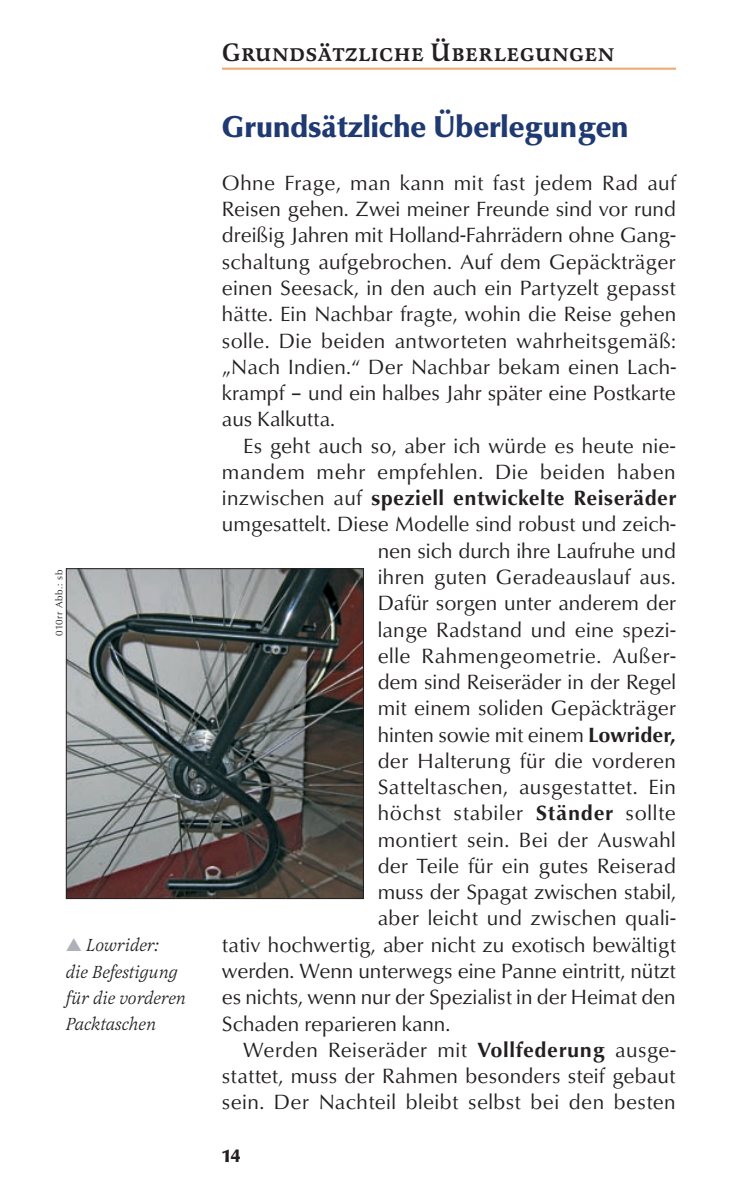
<style>
.page{position:relative;width:749px;height:1204px;background:#fff}
.page>*{position:absolute;margin:0;border:0;box-sizing:border-box;transform-origin:0 0}
.t1{font:31.25px "URW Classico T Blac";color:#1f3972}
.t2{font:500 26.25px "Latienne SCT";letter-spacing:.015em;color:#231f20}
.t3{font:21.25px "URW Classico T";letter-spacing:.01em;color:#231f20}
.t4{font:21.25px "URW Classico TEE";letter-spacing:.01em;color:#231f20}
.t5{font:21.25px "URW Classico T";letter-spacing:.03em;color:#231f20}
.t6{font:700 21.25px "URW Classico T";letter-spacing:.015em;color:#231f20}
.t7{font:18.75px "URW Classico T Blac";color:#231f20}
.t8{font:italic 18px/26.2px "Latienne T";color:#231f20}
.t9{font:10px "URW Classico T";letter-spacing:.05em;color:#231f20}
.s1{color:#aeb2b8}
.s2{font-weight:400}
.s3{font-weight:700}
</style>
<div class="page">
<hr style="left:222px;top:68px;width:453px;height:2px;background:#f0a970">
<img style="left:68px;top:570px;width:293px;height:327px">
<div style="left:66px;top:568px;width:297px;height:331px;border:1px solid #231f20"></div>
<p class="t9" style="left:53px;top:636px;width:68px;rotate:-90deg">010rr Abb.: sb</p>
<p class="t8" style="left:66px;top:932px;width:122px"><span class="s1">▲</span> Lowrider:<br>die Befestigung für die vorderen<br>Packtaschen</p>
<p class="t2" style="left:222px;top:36px;width:394px">Grundsätzliche Überlegungen</p>
<p class="t1" style="left:222px;top:108px;width:408px">Grundsätzliche Überlegungen</p>
<p class="t4" style="left:222px;top:170px;width:455px">Ohne Frage, man kann mit fast jedem Rad auf</p>
<p class="t4" style="left:222px;top:196px;width:455px">Reisen gehen. Zwei meiner Freunde sind vor rund</p>
<p class="t4" style="left:222px;top:222px;width:455px">dreißig Jahren mit Holland-Fahrrädern ohne Gang-</p>
<p class="t4" style="left:222px;top:249px;width:455px">schaltung aufgebrochen. Auf dem Gepäckträger</p>
<p class="t4" style="left:222px;top:275px;width:455px">einen Seesack, in den auch ein Partyzelt gepasst</p>
<p class="t4" style="left:222px;top:301px;width:455px">hätte. Ein Nachbar fragte, wohin die Reise gehen</p>
<p class="t4" style="left:222px;top:327px;width:455px">solle. Die beiden antworteten wahrheitsgemäß:</p>
<p class="t4" style="left:222px;top:354px;width:455px">„Nach Indien.“ Der Nachbar bekam einen Lach-</p>
<p class="t4" style="left:222px;top:380px;width:455px">krampf – und ein halbes Jahr später eine Postkarte</p>
<p class="t4" style="left:222px;top:406px;width:115px">aus Kalkutta.</p>
<p class="t3" style="left:243px;top:433px;width:434px">Es geht auch so, aber ich würde es heute nie-</p>
<p class="t5" style="left:222px;top:459px;width:455px">mandem mehr empfehlen. Die beiden haben</p>
<p class="t6" style="left:222px;top:485px;width:455px"><span class="s2">inzwischen auf</span> speziell entwickelte Reiseräder</p>
<p class="t3" style="left:222px;top:512px;width:455px">umgesattelt. Diese Modelle sind robust und zeich-</p>
<p class="t3" style="left:377px;top:538px;width:300px">nen sich durch ihre Laufruhe und</p>
<p class="t3" style="left:377px;top:564px;width:299px">ihren guten Geradeauslauf aus.</p>
<p class="t3" style="left:377px;top:590px;width:300px">Dafür sorgen unter anderem der</p>
<p class="t3" style="left:377px;top:617px;width:300px">lange Radstand und eine spezi-</p>
<p class="t3" style="left:377px;top:643px;width:300px">elle Rahmengeometrie. Außer-</p>
<p class="t3" style="left:377px;top:669px;width:300px">dem sind Reiseräder in der Regel</p>
<p class="t3" style="left:377px;top:695px;width:300px">mit einem soliden Gepäckträger</p>
<p class="t3" style="left:377px;top:722px;width:300px">hinten sowie mit einem <span class="s3">Lowrider,</span></p>
<p class="t3" style="left:377px;top:748px;width:299px">der Halterung für die vorderen</p>
<p class="t3" style="left:377px;top:774px;width:300px">Satteltaschen, ausgestattet. Ein</p>
<p class="t5" style="left:377px;top:801px;width:299px">höchst stabiler <span class="s3">Ständer</span> sollte</p>
<p class="t3" style="left:377px;top:827px;width:299px">montiert sein. Bei der Auswahl</p>
<p class="t3" style="left:377px;top:853px;width:300px">der Teile für ein gutes Reiserad</p>
<p class="t3" style="left:377px;top:879px;width:299px">muss der Spagat zwischen stabil,</p>
<p class="t3" style="left:377px;top:906px;width:300px">aber leicht und zwischen quali-</p>
<p class="t3" style="left:222px;top:932px;width:455px">tativ hochwertig, aber nicht zu exotisch bewältigt</p>
<p class="t3" style="left:222px;top:958px;width:455px">werden. Wenn unterwegs eine Panne eintritt, nützt</p>
<p class="t3" style="left:222px;top:984px;width:455px">es nichts, wenn nur der Spezialist in der Heimat den</p>
<p class="t3" style="left:222px;top:1011px;width:230px">Schaden reparieren kann.</p>
<p class="t3" style="left:243px;top:1037px;width:434px">Werden Reiseräder mit <span class="s3">Vollfederung</span> ausge-</p>
<p class="t3" style="left:222px;top:1063px;width:455px">stattet, muss der Rahmen besonders steif gebaut</p>
<p class="t3" style="left:222px;top:1089px;width:455px">sein. Der Nachteil bleibt selbst bei den besten</p>
<p class="t7" style="left:222px;top:1144px;width:21px">14</p>
</div>
